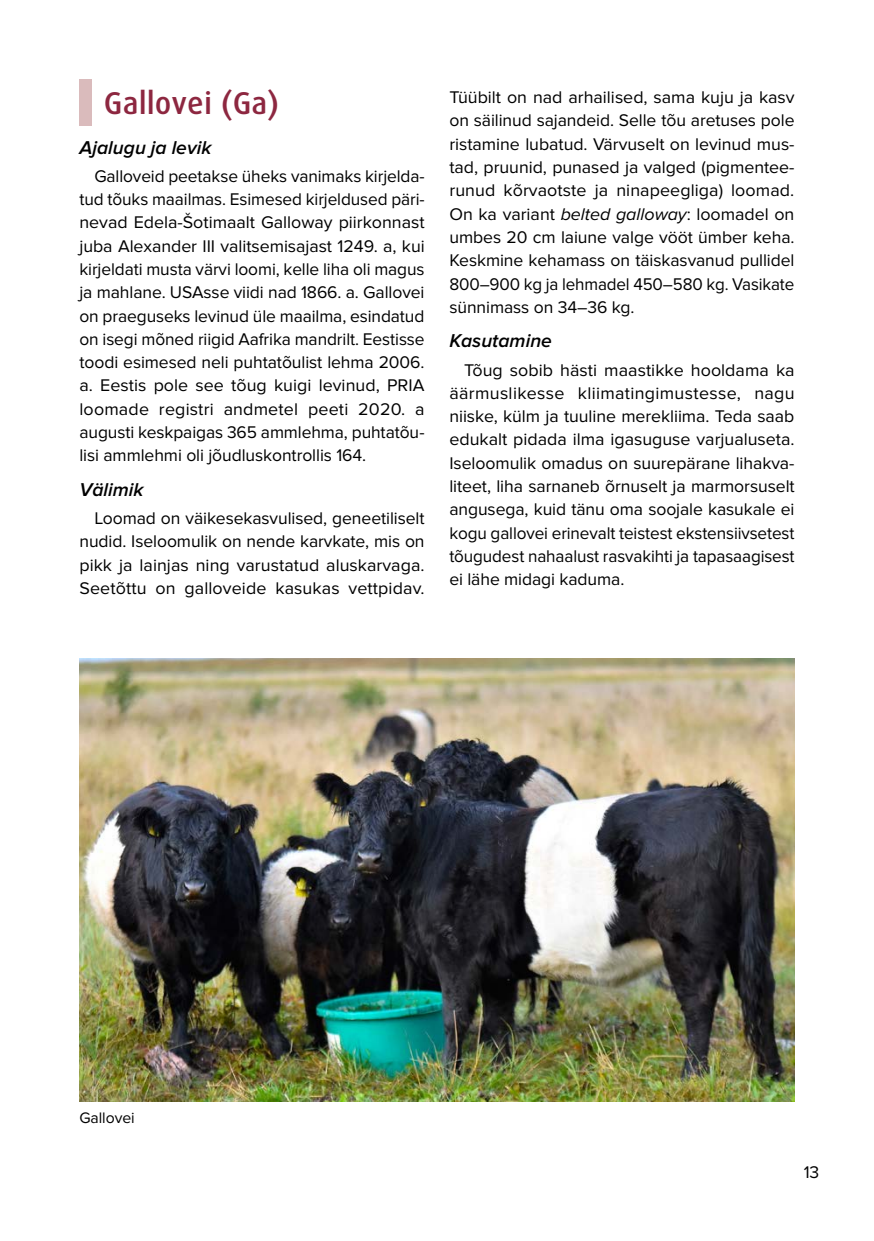
<style>
.page{position:relative;width:874px;height:1241px;background:#fff}
.page>*{position:absolute;margin:0;border:0;box-sizing:border-box;transform-origin:0 0}
.t1{font:500 31.5px "Dax Pro";letter-spacing:.01em;color:#8d2740}
.t2{font:italic 600 19.25px "Proxima Nova";color:#000}
.t3{font:17.5px/23.3px "Proxima Nova";letter-spacing:-.005em;color:#000;text-align:justify}
.t4{font:15.75px "Proxima Nova";letter-spacing:-.005em;color:#000}
.s1{font-style:italic}
</style>
<div class="page">
<div style="left:79px;top:79px;width:13px;height:47px;background:#dabbbc"></div>
<img style="left:79px;top:659px;width:715px;height:441px">
<h1 class="t1" style="left:104px;top:86px;width:176px">Gallovei (Ga)</h1>
<p class="t2" style="left:79px;top:136px;width:133px">Ajalugu ja levik</p>
<p class="t3" style="left:79px;top:164px;width:346px;text-indent:15px">Galloveid peetakse üheks vanimaks kirjelda&shy;tud tõuks maailmas. Esimesed kirjeldused päri&shy;nevad Edela-Šotimaalt Galloway piirkonnast juba Alexander III valitsemisajast 1249. a, kui kirjeldati musta värvi loomi, kelle liha oli magus ja mahlane. USAsse viidi nad 1866. a. Gallovei on praeguseks levinud üle maailma, esindatud on isegi mõned riigid Aafrika mandrilt. Eestisse toodi esimesed neli puhtatõulist lehma 2006. a. Eestis pole see tõug kuigi levinud, PRIA loomade registri andmetel peeti 2020. a augusti keskpaigas 365 ammlehma, puhtatõu&shy;lisi ammlehmi oli jõudluskontrollis 164.</p>
<p class="t2" style="left:79px;top:478px;width:66px">Välimik</p>
<p class="t3" style="left:79px;top:506px;width:346px;text-indent:15px">Loomad on väikesekasvulised, geneetiliselt nudid. Iseloomulik on nende karvkate, mis on pikk ja lainjas ning varustatud aluskarvaga.<br>Seetõttu on galloveide kasukas vettpidav.</p>
<p class="t3" style="left:449px;top:86px;width:346px">Tüübilt on nad arhailised, sama kuju ja kasv on säilinud sajandeid. Selle tõu aretuses pole ristamine lubatud. Värvuselt on levinud mus&shy;tad, pruunid, punased ja valged (pigmentee&shy;runud kõrvaotste ja ninapeegliga) loomad.<br>On ka variant <span class="s1">belted galloway</span>: loomadel on umbes 20 cm laiune valge vööt ümber keha.<br>Keskmine kehamass on täiskasvanud pullidel 800–900 kg ja lehmadel 450–580 kg. Vasikate sünnimass on 34–36 kg.</p>
<p class="t2" style="left:449px;top:330px;width:104px">Kasutamine</p>
<p class="t3" style="left:449px;top:358px;width:347px;text-indent:15px">Tõug sobib hästi maastikke hooldama ka äärmuslikesse kliimatingimustesse, nagu niiske, külm ja tuuline merekliima. Teda saab edukalt pidada ilma igasuguse varjualuseta.<br>Iseloomulik omadus on suurepärane lihakva&shy;liteet, liha sarnaneb õrnuselt ja marmorsuselt angusega, kuid tänu oma soojale kasukale ei kogu gallovei erinevalt teistest ekstensiivsetest tõugudest nahaalust rasvakihti ja tapasaagisest ei lähe midagi kaduma.</p>
<p class="t4" style="left:79px;top:1108px;width:57px">Gallovei</p>
<p class="t3" style="left:803px;top:1160px;width:17px">13</p>
</div>
